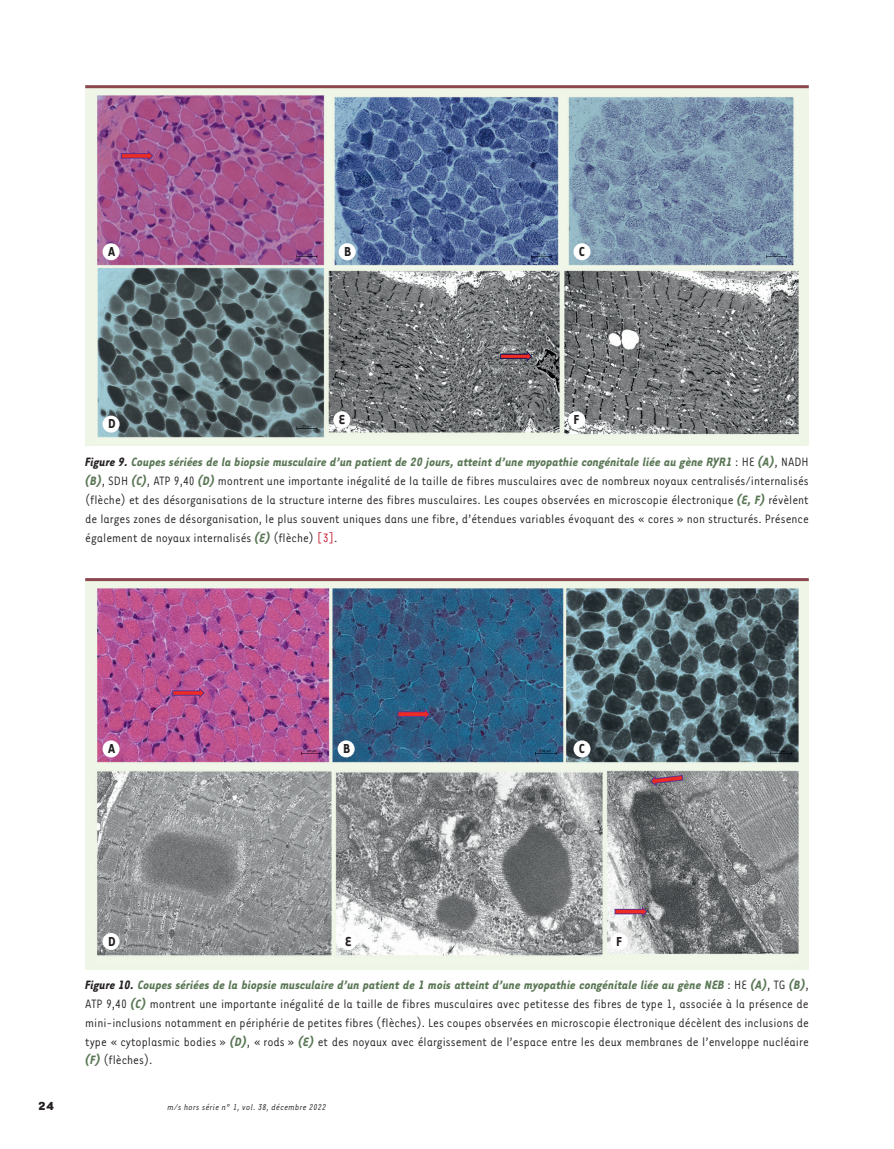
<style>
.page{position:relative;width:894px;height:1149px;background:#fff}
.page>*{position:absolute;margin:0;border:0;box-sizing:border-box;transform-origin:0 0}
.t1{font:700 15px "Tarzana Narrow";color:#231f20}
.t2{font:13.95px/18.9px "Tarzana Narrow";color:#231f20;text-align:justify}
.t3{font:700 13.5px "Tarzana Wide";color:#231f20}
.t4{font:italic 9.75px "Tarzana Narrow";letter-spacing:.025em;color:#231f20}
.s1{font-weight:700;font-style:italic}
.s2{font-weight:700;font-style:italic;color:#5a7755}
.s3{color:#c11527}
</style>
<div class="page">
<div style="left:85px;top:85px;width:723px;height:361px;background:#eff6e8"></div>
<img style="left:97px;top:96px;width:700px;height:342px">
<div style="left:102px;top:243px;width:17px;height:17px;background:#fff;border-radius:50%"></div>
<div style="left:338px;top:243px;width:17px;height:17px;background:#fff;border-radius:50%"></div>
<div style="left:573px;top:243px;width:17px;height:17px;background:#fff;border-radius:50%"></div>
<div style="left:102px;top:415px;width:17px;height:17px;background:#fff;border-radius:50%"></div>
<div style="left:333px;top:411px;width:17px;height:17px;background:#fff;border-radius:50%"></div>
<div style="left:568px;top:411px;width:17px;height:17px;background:#fff;border-radius:50%"></div>
<hr style="left:85px;top:85px;width:723px;height:3px;background:#8d454f">
<div style="left:85px;top:578px;width:723px;height:391px;background:#eff6e8"></div>
<img style="left:97px;top:588px;width:700px;height:368px">
<div style="left:102px;top:740px;width:17px;height:17px;background:#fff;border-radius:50%"></div>
<div style="left:337px;top:740px;width:17px;height:17px;background:#fff;border-radius:50%"></div>
<div style="left:573px;top:740px;width:17px;height:17px;background:#fff;border-radius:50%"></div>
<div style="left:102px;top:932px;width:17px;height:17px;background:#fff;border-radius:50%"></div>
<div style="left:339px;top:932px;width:17px;height:17px;background:#fff;border-radius:50%"></div>
<div style="left:610px;top:932px;width:17px;height:17px;background:#fff;border-radius:50%"></div>
<hr style="left:85px;top:578px;width:723px;height:3px;background:#8d454f">
<p class="t1" style="left:108px;top:242px;width:9px">A</p>
<p class="t1" style="left:344px;top:242px;width:9px">B</p>
<p class="t1" style="left:578px;top:242px;width:7px">C</p>
<p class="t1" style="left:108px;top:414px;width:9px">D</p>
<p class="t1" style="left:338px;top:410px;width:8px">E</p>
<p class="t1" style="left:573px;top:410px;width:7px">F</p>
<p class="t2" style="left:85px;top:452px;width:724px"><span class="s1">Figure 9.</span> <span class="s2">Coupes sériées de la biopsie musculaire d’un patient de 20 jours, atteint d’une myopathie congénitale liée au gène RYR1</span> : HE <span class="s2">(A)</span>, NADH <span class="s2">(B)</span>, SDH <span class="s2">(C)</span>, ATP 9,40 <span class="s2">(D)</span> montrent une importante inégalité de la taille de fibres musculaires avec de nombreux noyaux centralisés/internalisés (flèche) et des désorganisations de la structure interne des fibres musculaires. Les coupes observées en microscopie électronique <span class="s2">(E, F)</span> révèlent de larges zones de désorganisation, le plus souvent uniques dans une fibre, d’étendues variables évoquant des « cores » non structurés. Présence également de noyaux internalisés <span class="s2">(E)</span> (flèche) <span class="s3">[3]</span>.</p>
<p class="t1" style="left:108px;top:739px;width:9px">A</p>
<p class="t1" style="left:343px;top:739px;width:9px">B</p>
<p class="t1" style="left:578px;top:739px;width:7px">C</p>
<p class="t1" style="left:108px;top:931px;width:9px">D</p>
<p class="t1" style="left:345px;top:931px;width:8px">E</p>
<p class="t1" style="left:616px;top:931px;width:7px">F</p>
<p class="t2" style="left:85px;top:974px;width:724px"><span class="s1">Figure 10.</span> <span class="s2">Coupes sériées de la biopsie musculaire d’un patient de 1 mois atteint d’une myopathie congénitale liée au gène NEB</span> : HE <span class="s2">(A)</span>, TG <span class="s2">(B)</span>, ATP 9,40 <span class="s2">(C)</span> montrent une importante inégalité de la taille de fibres musculaires avec petitesse des fibres de type 1, associée à la présence de mini-inclusions notamment en périphérie de petites fibres (flèches). Les coupes observées en microscopie électronique décèlent des inclusions de type « cytoplasmic bodies » <span class="s2">(D)</span>, « rods » <span class="s2">(E)</span> et des noyaux avec élargissement de l’espace entre les deux membranes de l’enveloppe nucléaire <span class="s2">(F)</span> (flèches).</p>
<p class="t3" style="left:38px;top:1097px;width:18px">24</p>
<p class="t4" style="left:167px;top:1100px;width:160px">m/s hors série n° 1, vol. 38, décembre 2022</p>
</div>
